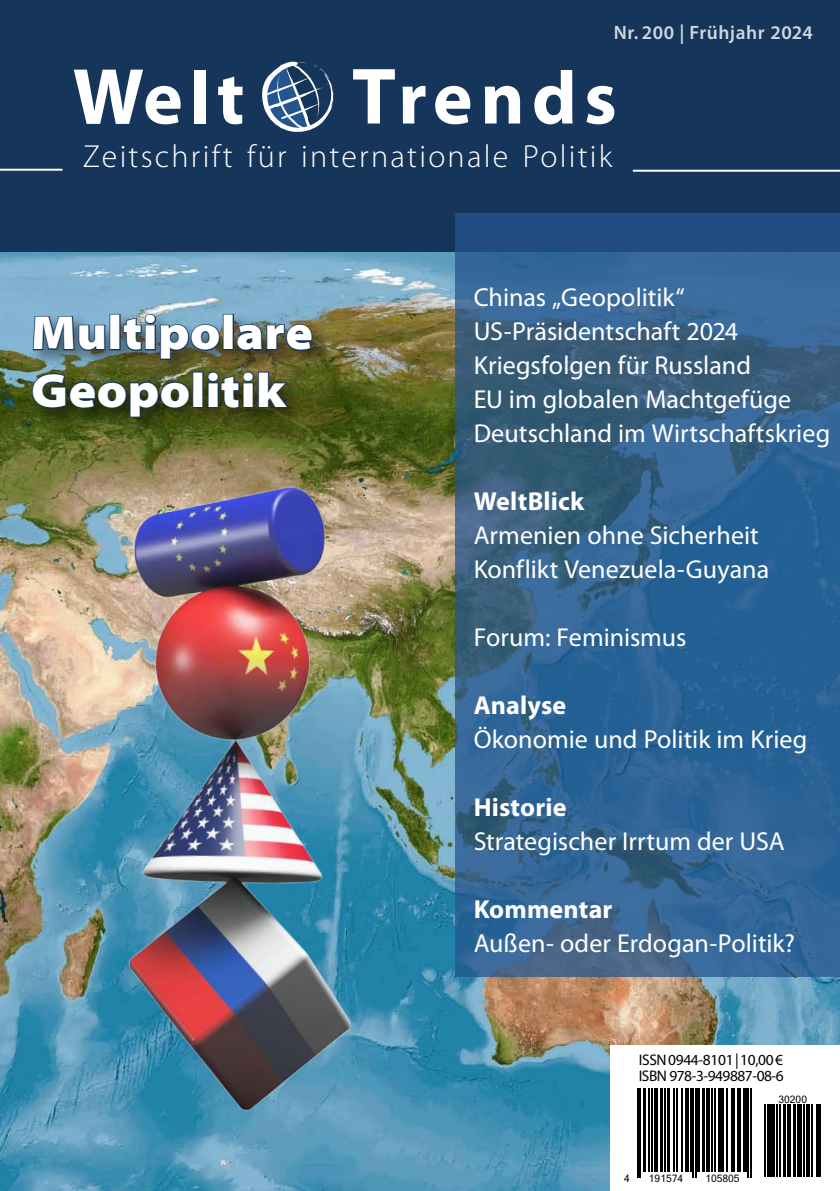
<style>
.page{position:relative;width:840px;height:1191px;background:#fff}
.page>*{position:absolute;margin:0;border:0;box-sizing:border-box;transform-origin:0 0}
.t1{font:900 semi-expanded 48px/57.6px "Myriad Pro";letter-spacing:.01em;color:#fff}
.t2{font:300 32px "Myriad Pro";letter-spacing:.07em;color:#fff}
.Fließtext_Leerzeile{font:26px "Myriad Pro";color:#fff}
.Fließtext_Leerzeile-2{font:700 26px "Myriad Pro";letter-spacing:.005em;color:#fff}
.t3{font:600 19.4px "Myriad Pro";letter-spacing:.025em;color:#fff}
.t4{font:15.4px "Myriad Pro";letter-spacing:-.025em;color:#000}
.t5{font:10.2px "Microsoft Sans Serif";color:#000}
</style>
<div class="page">
<img style="left:0;top:251px;width:839px;height:940px">
<div style="left:0;top:0;width:839px;height:251px;background:#15355b"></div>
<hr style="left:0;top:169px;width:62px;height:2px;background:#fff">
<hr style="left:632px;top:170px;width:207px;height:2px;background:#fff">
<svg style="left:262px;top:61px;width:71px;height:71px"></svg>
<svg style="left:353px;top:69px;width:41px;height:54px"></svg>
<svg style="left:402px;top:86px;width:23px;height:37px"></svg>
<svg style="left:435px;top:86px;width:35px;height:38px"></svg>
<svg style="left:484px;top:86px;width:36px;height:37px"></svg>
<svg style="left:534px;top:70px;width:38px;height:54px"></svg>
<svg style="left:586px;top:86px;width:28px;height:38px"></svg>
<div style="left:194px;top:70px;width:11px;height:53px;background:#fff"></div>
<svg style="left:218px;top:77px;width:24px;height:47px"></svg>
<svg style="left:74px;top:70px;width:106px;height:54px"></svg>
<div style="left:29px;top:311px;width:302px;height:125px;background:#000;opacity:.48"></div>
<svg style="left:32px;top:251px;width:74px;height:101px;background:#6d9ab7"></svg>
<div style="left:109px;top:314px;width:11px;height:36px;border:2px solid #15355b"></div>
<img style="left:122px;top:313px;width:99px;height:51px">
<div style="left:223px;top:314px;width:11px;height:36px;border:2px solid #15355b"></div>
<img style="left:235px;top:323px;width:78px;height:29px">
<svg style="left:31px;top:372px;width:160px;height:50px;background:#354521"></svg>
<div style="left:192px;top:371px;width:11px;height:37px;border:2px solid #15355b"></div>
<svg style="left:206px;top:370px;width:85px;height:39px;background:#3c442b"></svg>
<svg style="left:455px;top:213px;width:384px;height:764px;background:#31618d"></svg>
<div style="left:610px;top:1045px;width:229px;height:146px;background:#fff"></div>
<svg style="left:637px;top:1088px;width:184px;height:90px"></svg>
<hr style="left:637px;top:1088px;width:1px;height:89px;background:#000">
<hr style="left:639px;top:1088px;width:1px;height:89px;background:#000">
<hr style="left:643px;top:1088px;width:2px;height:83px;background:#000">
<hr style="left:647px;top:1088px;width:2px;height:83px;background:#000">
<hr style="left:651px;top:1088px;width:1px;height:83px;background:#000">
<svg style="left:653px;top:1088px;width:4px;height:83px"></svg>
<hr style="left:659px;top:1088px;width:3px;height:83px;background:#000">
<hr style="left:664px;top:1088px;width:1px;height:83px;background:#000">
<hr style="left:667px;top:1088px;width:2px;height:83px;background:#000">
<hr style="left:673px;top:1088px;width:1px;height:83px;background:#000">
<hr style="left:676px;top:1088px;width:1px;height:83px;background:#000">
<hr style="left:681px;top:1088px;width:1px;height:83px;background:#000">
<hr style="left:685px;top:1088px;width:3px;height:83px;background:#000">
<hr style="left:689px;top:1088px;width:2px;height:83px;background:#000">
<hr style="left:692px;top:1088px;width:1px;height:89px;background:#000">
<hr style="left:694px;top:1088px;width:1px;height:89px;background:#000">
<hr style="left:697px;top:1088px;width:2px;height:83px;background:#000">
<hr style="left:701px;top:1088px;width:3px;height:83px;background:#000">
<svg style="left:705px;top:1088px;width:4px;height:83px"></svg>
<hr style="left:711px;top:1088px;width:1px;height:83px;background:#000">
<hr style="left:713px;top:1088px;width:2px;height:83px;background:#000">
<svg style="left:717px;top:1088px;width:4px;height:83px"></svg>
<hr style="left:722px;top:1088px;width:1px;height:83px;background:#000">
<hr style="left:725px;top:1088px;width:2px;height:83px;background:#000">
<svg style="left:730px;top:1088px;width:4px;height:83px"></svg>
<hr style="left:736px;top:1088px;width:1px;height:83px;background:#000">
<hr style="left:739px;top:1088px;width:1px;height:83px;background:#000">
<svg style="left:742px;top:1088px;width:4px;height:83px"></svg>
<hr style="left:747px;top:1088px;width:1px;height:89px;background:#000">
<hr style="left:749px;top:1088px;width:2px;height:89px;background:#000">
<hr style="left:764px;top:1104px;width:1px;height:73px;background:#000">
<hr style="left:766px;top:1104px;width:3px;height:73px;background:#000">
<div style="left:770px;top:1104px;width:5px;height:73px;background:#000"></div>
<hr style="left:776px;top:1104px;width:1px;height:73px;background:#000">
<hr style="left:778px;top:1104px;width:1px;height:73px;background:#000">
<hr style="left:783px;top:1104px;width:2px;height:73px;background:#000">
<hr style="left:787px;top:1104px;width:1px;height:73px;background:#000">
<hr style="left:789px;top:1104px;width:1px;height:73px;background:#000">
<hr style="left:793px;top:1104px;width:2px;height:73px;background:#000">
<hr style="left:796px;top:1104px;width:3px;height:73px;background:#000">
<hr style="left:800px;top:1104px;width:1px;height:73px;background:#000">
<hr style="left:802px;top:1104px;width:1px;height:73px;background:#000">
<hr style="left:806px;top:1104px;width:3px;height:73px;background:#000">
<hr style="left:811px;top:1104px;width:1px;height:73px;background:#000">
<hr style="left:815px;top:1104px;width:3px;height:73px;background:#000">
<hr style="left:819px;top:1104px;width:1px;height:73px;background:#000">
<img style="left:113px;top:459px;width:271px;height:671px">
<p class="t3" style="left:613px;top:21px;width:201px">Nr. 200 | Frühjahr 2024</p>
<p class="t2" style="left:83px;top:139px;width:530px">Zeitschrift für internationale Politik</p>
<p class="t1" style="left:31px;top:302px;width:283px">Multipolare<br>Geopolitik</p>
<p class="Fließtext_Leerzeile" style="left:473px;top:281px;width:212px">Chinas „Geopolitik“</p>
<p class="Fließtext_Leerzeile" style="left:473px;top:315px;width:266px">US-Präsidentschaft 2024</p>
<p class="Fließtext_Leerzeile" style="left:473px;top:349px;width:279px">Kriegsfolgen für Russland</p>
<p class="Fließtext_Leerzeile" style="left:473px;top:383px;width:319px">EU im globalen Machtgefüge</p>
<p class="Fließtext_Leerzeile" style="left:473px;top:417px;width:358px">Deutschland im Wirtschaftskrieg</p>
<p class="Fließtext_Leerzeile-2" style="left:473px;top:484px;width:112px">WeltBlick</p>
<p class="Fließtext_Leerzeile" style="left:473px;top:519px;width:286px">Armenien ohne Sicherheit</p>
<p class="Fließtext_Leerzeile" style="left:473px;top:553px;width:297px">Konflikt Venezuela-Guyana</p>
<p class="Fließtext_Leerzeile" style="left:473px;top:621px;width:214px">Forum: Feminismus</p>
<p class="Fließtext_Leerzeile-2" style="left:473px;top:688px;width:94px">Analyse</p>
<p class="Fließtext_Leerzeile" style="left:473px;top:723px;width:335px">Ökonomie und Politik im Krieg</p>
<p class="Fließtext_Leerzeile-2" style="left:473px;top:790px;width:94px">Historie</p>
<p class="Fließtext_Leerzeile" style="left:473px;top:825px;width:312px">Strategischer Irrtum der USA</p>
<p class="Fließtext_Leerzeile-2" style="left:473px;top:892px;width:140px">Kommentar</p>
<p class="Fließtext_Leerzeile" style="left:473px;top:927px;width:323px">Außen- oder Erdogan-Politik?</p>
<p class="t4" style="left:638px;top:1050px;width:146px">ISSN 0944-8101| 10,00 €</p>
<p class="t4" style="left:638px;top:1066px;width:146px">ISBN 978-3-949887-08-6</p>
<p class="t5" style="left:623px;top:1172px;width:7px">4</p>
<p class="t5" style="left:648px;top:1172px;width:36px">191574</p>
<p class="t5" style="left:705px;top:1172px;width:36px">105805</p>
<p class="t5" style="left:778px;top:1093px;width:30px">30200</p>
</div>
